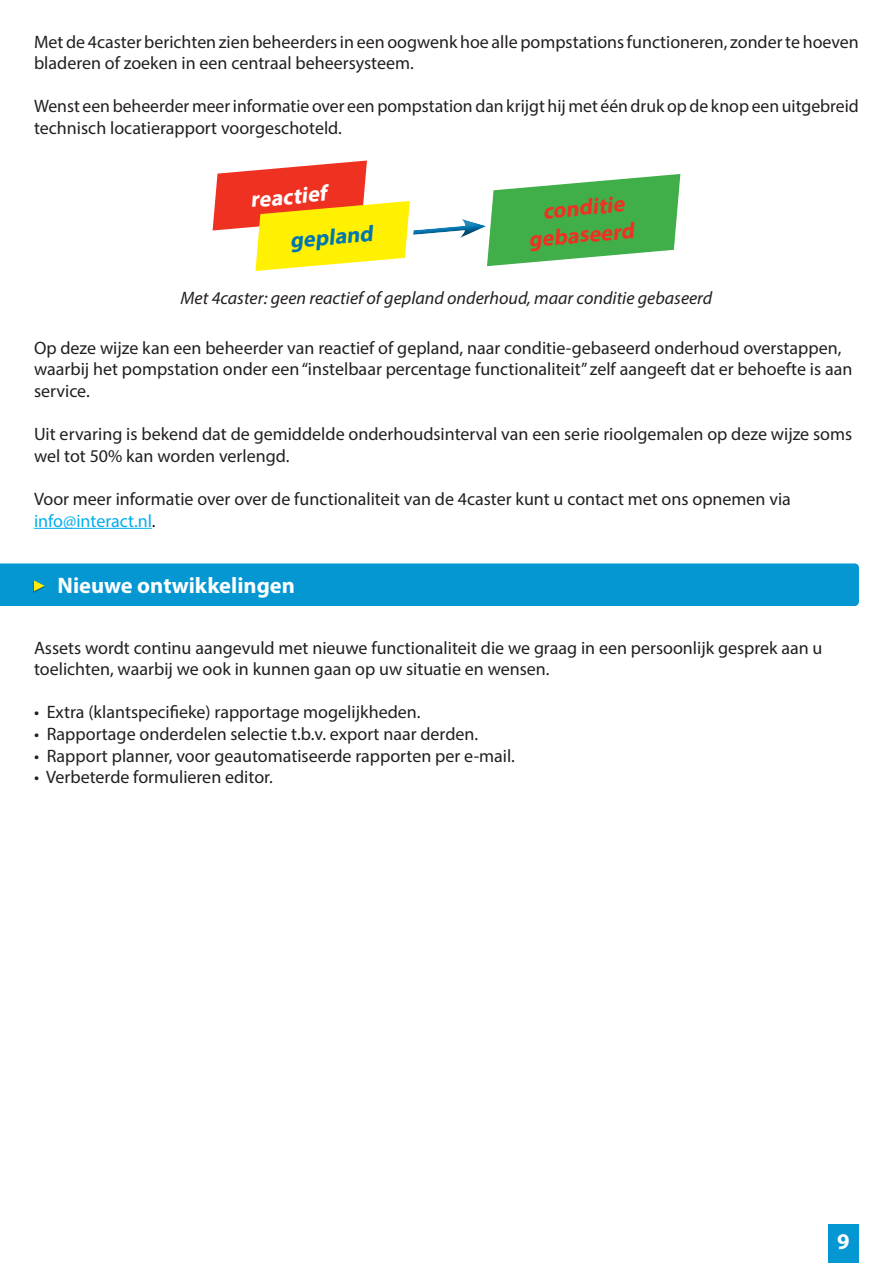
<style>
.page{position:relative;width:893px;height:1263px;background:#fff}
.page>*{position:absolute;margin:0;border:0;box-sizing:border-box;transform-origin:0 0}
.t1{font:700 22.5px "Myriad Pro";color:#fff}
.t2{font:italic 700 22.5px "Myriad Pro";color:#ef3122}
.t3{font:italic 700 22.5px "Myriad Pro";color:#fff}
.t4{font:italic 700 22.5px "Myriad Pro";color:#0076b1}
.Alineastijl_1{font:18px/21.6px "Myriad Pro";color:#231f20}
.Alineastijl_1-2{font:italic 18px "Myriad Pro";color:#231f20}
.Alineastijl_1-3{font:18px "Myriad Pro";color:#00aeef}
.s1{color:#231f20}
</style>
<div class="page">
<div style="left:828px;top:1224px;width:31px;height:39px;background:#0497d2"></div>
<hr style="left:34px;top:528px;width:118px;height:1px;background:#00aeef">
<div style="left:0;top:563px;width:859px;height:43px;background:#0497d2"></div>
<svg style="left:213px;top:161px;width:467px;height:110px"></svg>
<p class="Alineastijl_1" style="left:34px;top:30px;width:826px">Met de 4caster berichten zien beheerders in een oogwenk hoe alle pompstations functioneren, zonder te hoeven bladeren of zoeken in een centraal beheersysteem.</p>
<p class="Alineastijl_1" style="left:34px;top:95px;width:826px">Wenst een beheerder meer informatie over een pompstation dan krijgt hij met één druk op de knop een uitgebreid</p>
<p class="Alineastijl_1" style="left:34px;top:117px;width:309px">technisch locatierapport voorgeschoteld.</p>
<p class="t3" style="left:249px;top:185px;width:78px;rotate:-5deg">reactief</p>
<p class="t4" style="left:289px;top:226px;width:85px;rotate:-5deg">gepland</p>
<p class="t2" style="left:541px;top:196px;width:83px;rotate:-5deg">conditie</p>
<p class="t2" style="left:527px;top:225px;width:107px;rotate:-5deg">gebaseerd</p>
<p class="Alineastijl_1-2" style="left:181px;top:287px;width:533px">Met 4caster: geen reactief of gepland onderhoud, maar conditie gebaseerd</p>
<p class="Alineastijl_1" style="left:34px;top:337px;width:809px">Op deze wijze kan een beheerder van reactief of gepland, naar conditie-gebaseerd onderhoud overstappen,</p>
<p class="Alineastijl_1" style="left:34px;top:358px;width:820px">waarbij het pompstation onder een “instelbaar percentage functionaliteit” zelf aangeeft dat er behoefte is aan</p>
<p class="Alineastijl_1" style="left:34px;top:380px;width:57px">service.</p>
<p class="Alineastijl_1" style="left:34px;top:423px;width:820px">Uit ervaring is bekend dat de gemiddelde onderhoudsinterval van een serie rioolgemalen op deze wijze soms</p>
<p class="Alineastijl_1" style="left:34px;top:445px;width:257px">wel tot 50% kan worden verlengd.</p>
<p class="Alineastijl_1" style="left:34px;top:488px;width:758px">Voor meer informatie over over de functionaliteit van de 4caster kunt u contact met ons opnemen via</p>
<p class="Alineastijl_1-3" style="left:34px;top:509px;width:123px">info@interact.nl<span class="s1">.</span></p>
<p class="t1" style="left:57px;top:571px;width:239px">Nieuwe ontwikkelingen</p>
<p class="Alineastijl_1" style="left:34px;top:636px;width:790px">Assets wordt continu aangevuld met nieuwe functionaliteit die we graag in een persoonlijk gesprek aan u</p>
<p class="Alineastijl_1" style="left:34px;top:658px;width:517px">toelichten, waarbij we ook in kunnen gaan op uw situatie en wensen.</p>
<p class="Alineastijl_1" style="left:34px;top:701px;width:388px">• Extra (klantspecifieke) rapportage mogelijkheden.</p>
<p class="Alineastijl_1" style="left:34px;top:723px;width:446px">• Rapportage onderdelen selectie t.b.v. export naar derden.</p>
<p class="Alineastijl_1" style="left:34px;top:744px;width:482px">• Rapport planner, voor geautomatiseerde rapporten per e-mail.</p>
<p class="Alineastijl_1" style="left:34px;top:766px;width:240px">• Verbeterde formulieren editor.</p>
<p class="t1" style="left:837px;top:1226px;width:14px">9</p>
</div>
